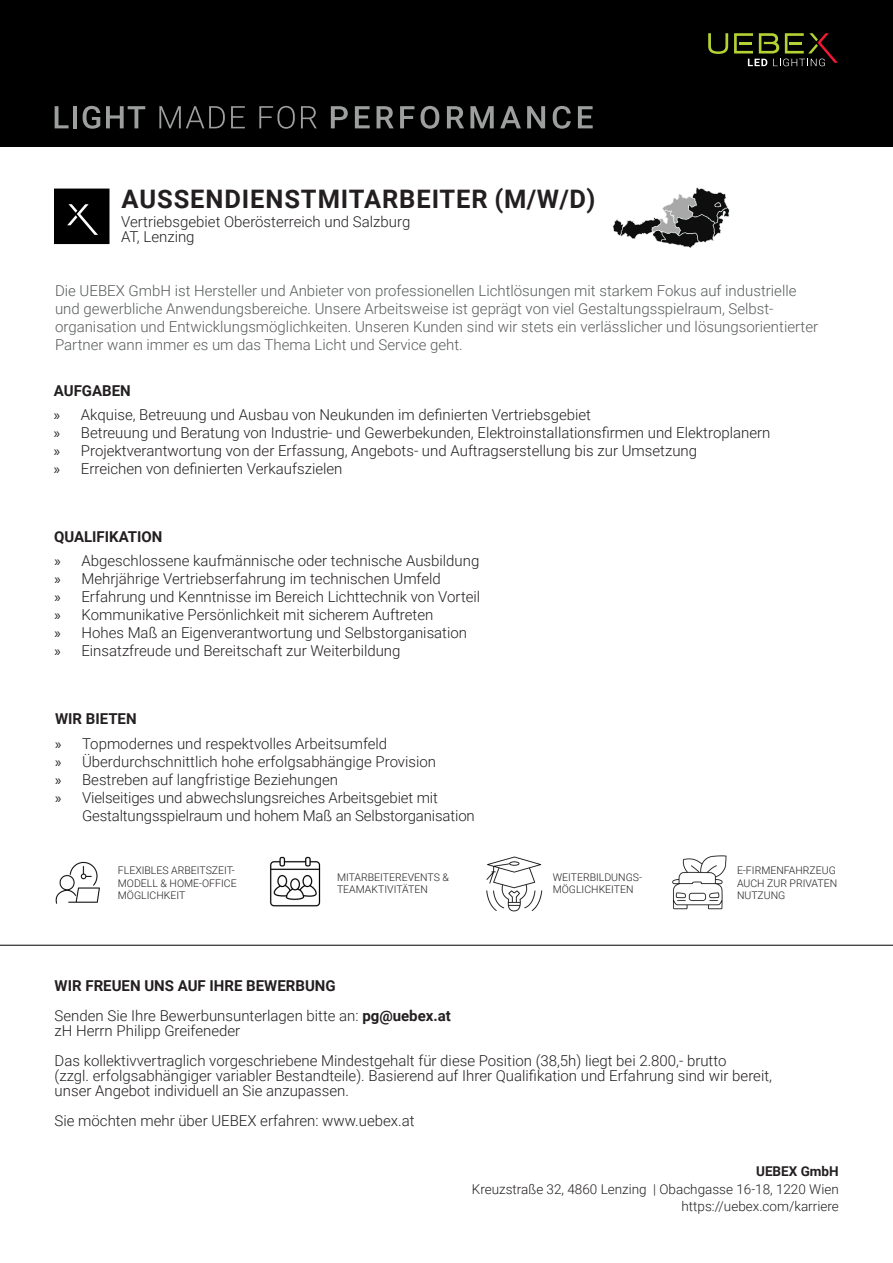
<style>
.page{position:relative;width:893px;height:1263px;background:#fff}
.page>*{position:absolute;margin:0;border:0;box-sizing:border-box;transform-origin:0 0}
.t1{font:700 25.5px "Roboto";letter-spacing:.035em;color:#231f20}
.t2{font:300 15px/18px "Roboto";color:#231f20}
.t3{font:300 15px/18px "Roboto";color:#585b5c}
.t4{font:700 15px "Roboto";color:#231f20}
.t5{font:300 13.5px/17.2px "Roboto";color:#231f20;text-align:right}
.t6{font:700 13.5px "Roboto";color:#231f20}
.t7{font:300 10.5px/12.6px "Roboto";color:#231f20}
.s1{font-family:"Myriad Pro";font-weight:400}
.s2{font-weight:700}
</style>
<div class="page">
<div style="left:0;top:0;width:893px;height:146px;background:#000001"></div>
<svg style="left:54px;top:189px;width:55px;height:55px;background:#0d0d0e"></svg>
<svg style="left:55px;top:106px;width:14px;height:22px"></svg>
<hr style="left:73px;top:106px;width:4px;height:22px;background:#9d9f9f">
<svg style="left:83px;top:106px;width:17px;height:23px"></svg>
<svg style="left:106px;top:106px;width:39px;height:22px"></svg>
<svg style="left:159px;top:106px;width:66px;height:22px"></svg>
<svg style="left:231px;top:106px;width:14px;height:22px"></svg>
<svg style="left:259px;top:106px;width:36px;height:23px"></svg>
<svg style="left:301px;top:106px;width:16px;height:22px"></svg>
<svg style="left:331px;top:106px;width:17px;height:22px"></svg>
<svg style="left:355px;top:106px;width:15px;height:22px"></svg>
<svg style="left:377px;top:106px;width:17px;height:22px"></svg>
<svg style="left:400px;top:106px;width:14px;height:22px"></svg>
<svg style="left:421px;top:106px;width:18px;height:23px"></svg>
<svg style="left:447px;top:106px;width:17px;height:22px"></svg>
<svg style="left:470px;top:106px;width:24px;height:22px"></svg>
<svg style="left:500px;top:106px;width:21px;height:22px"></svg>
<svg style="left:527px;top:106px;width:18px;height:22px"></svg>
<svg style="left:553px;top:106px;width:18px;height:23px"></svg>
<svg style="left:578px;top:106px;width:15px;height:22px"></svg>
<svg style="left:708px;top:33px;width:20px;height:21px"></svg>
<svg style="left:734px;top:33px;width:104px;height:33px"></svg>
<hr style="left:0;top:945px;width:893px;height:1px;background:#000001">
<img style="left:612px;top:187px;width:118px;height:61px">
<img style="left:486px;top:856px;width:57px;height:56px">
<img style="left:672px;top:855px;width:55px;height:55px">
<img style="left:270px;top:856px;width:51px;height:51px">
<img style="left:55px;top:861px;width:45px;height:43px">
<h1 class="t1" style="left:122px;top:181px;width:475px">AUSSENDIENSTMITARBEITER (M/W/D)</h1>
<p class="t2" style="left:121px;top:214px;width:291px;line-height:15px">Vertriebsgebiet Oberösterreich und Salzburg<br>AT, Lenzing</p>
<p class="t3" style="left:55px;top:281px;width:765px">Die UEBEX GmbH ist Hersteller und Anbieter von professionellen Lichtlösungen mit starkem Fokus auf industrielle und gewerbliche Anwendungsbereiche. Unsere Arbeitsweise ist geprägt von viel Gestaltungsspielraum, Selbst&shy;organisation und Entwicklungsmöglichkeiten. Unseren Kunden sind wir stets ein verlässlicher und lösungsorientierter Partner wann immer es um das Thema Licht und Service geht.</p>
<p class="t4" style="left:54px;top:380px;width:78px">AUFGABEN</p>
<p class="t2" style="left:54px;top:405px;width:718px"><span class="s1">»</span> Akquise, Betreuung und Ausbau von Neukunden im definierten Vertriebsgebiet<br><span class="s1">»</span> Betreuung und Beratung von Industrie- und Gewerbekunden, Elektroinstallationsfirmen und Elektroplanern <span class="s1">»</span> Projektverantwortung von der Erfassung, Angebots- und Auftragserstellung bis zur Umsetzung<br><span class="s1">»</span> Erreichen von definierten Verkaufszielen</p>
<p class="t4" style="left:54px;top:526px;width:110px">QUALIFIKATION</p>
<p class="t2" style="left:54px;top:551px;width:427px"><span class="s1">»</span> Abgeschlossene kaufmännische oder technische Ausbildung <span class="s1">»</span> Mehrjährige Vertriebserfahrung im technischen Umfeld<br><span class="s1">»</span> Erfahrung und Kenntnisse im Bereich Lichttechnik von Vorteil <span class="s1">»</span> Kommunikative Persönlichkeit mit sicherem Auftreten<br><span class="s1">»</span> Hohes Maß an Eigenverantwortung und Selbstorganisation<br><span class="s1">»</span> Einsatzfreude und Bereitschaft zur Weiterbildung</p>
<p class="t4" style="left:55px;top:708px;width:83px">WIR BIETEN</p>
<p class="t2" style="left:55px;top:734px;width:334px"><span class="s1">»</span> Topmodernes und respektvolles Arbeitsumfeld</p>
<p class="t2" style="left:55px;top:752px;width:383px"><span class="s1">»</span> Überdurchschnittlich hohe erfolgsabhängige Provision</p>
<p class="t2" style="left:55px;top:770px;width:285px"><span class="s1">»</span> Bestreben auf langfristige Beziehungen</p>
<p class="t2" style="left:55px;top:788px;width:384px"><span class="s1">»</span> Vielseitiges und abwechslungsreiches Arbeitsgebiet mit</p>
<p class="t2" style="left:82px;top:806px;width:394px">Gestaltungsspielraum und hohem Maß an Selbstorganisation</p>
<p class="t7" style="left:118px;top:864px;width:120px">FLEXIBLES ARBEITSZEIT-<br>MODELL &amp; HOME-OFFICE<br>MÖGLICHKEIT</p>
<p class="t7" style="left:337px;top:870px;width:113px">MITARBEITEREVENTS &amp;<br>TEAMAKTIVITÄTEN</p>
<p class="t7" style="left:553px;top:870px;width:91px">WEITERBILDUNGS-<br>MÖGLICHKEITEN</p>
<p class="t7" style="left:737px;top:864px;width:102px">E-FIRMENFAHRZEUG<br>AUCH ZUR PRIVATEN<br>NUTZUNG</p>
<p class="t2" style="left:55px;top:970px;width:398px;line-height:30px"><span class="s2">WIR FREUEN UNS AUF IHRE BEWERBUNG<br></span>Senden Sie Ihre Bewerbunsunterlagen bitte an: <span class="s2">pg@uebex.at</span></p>
<p class="t2" style="left:55px;top:1015px;width:673px;line-height:30px">zH Herrn Philipp Greifeneder<br>Das kollektivvertraglich vorgeschriebene Mindestgehalt für diese Position (38,5h) liegt bei 2.800,- brutto</p>
<p class="t2" style="left:55px;top:1068px;width:719px;line-height:15px">(zzgl. erfolgsabhängiger variabler Bestandteile). Basierend auf Ihrer Qualifikation und Erfahrung sind wir bereit, unser Angebot individuell an Sie anzupassen.</p>
<p class="t2" style="left:55px;top:1111px;width:361px">Sie möchten mehr über UEBEX erfahren: www.uebex.at</p>
<p class="t6" style="left:756px;top:1162px;width:84px">UEBEX GmbH</p>
<p class="t5" style="left:472px;top:1179px;width:368px">Kreuzstraße 32, 4860 Lenzing | Obachgasse 16-18, 1220 Wien https://uebex.com/karriere</p>
</div>
